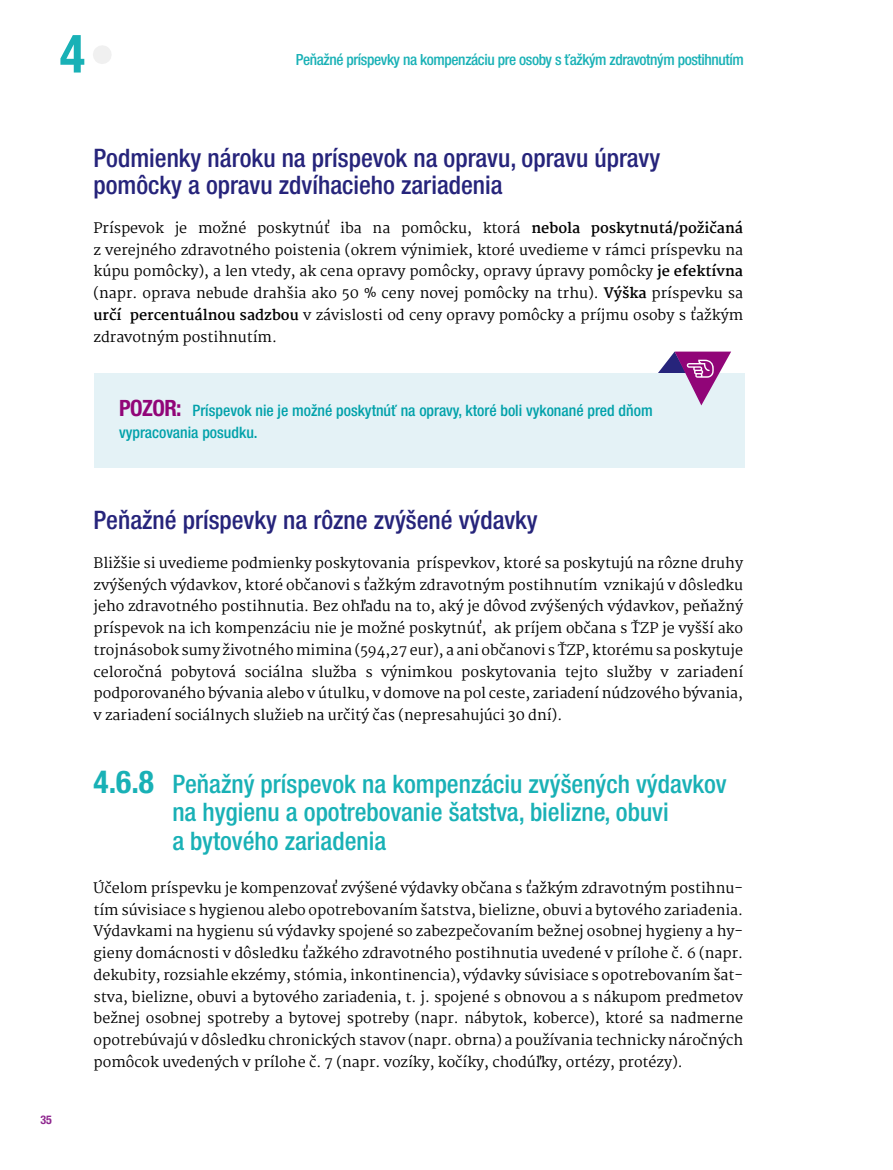
<style>
.page{position:relative;width:893px;height:1170px;background:#fff}
.page>*{position:absolute;margin:0;border:0;box-sizing:border-box;transform-origin:0 0}
.t1{font:700 condensed 52.8px "Helvetica Neue LT Pro";color:#19b1b6}
.t2{font:500 condensed 25.5px/27px "Helvetica Neue LT Pro";color:#26247b}
.t3{font:500 condensed 25.5px/28.5px "Helvetica Neue LT Pro";color:#19b1b6}
.t4{font:500 condensed 15.75px/22.5px "Helvetica Neue LT Pro";color:#00a1aa}
.t5{font:500 condensed 15.45px "Helvetica Neue LT Pro";letter-spacing:-.025em;color:#19b1b6}
.t6{font:14.25px/21.8px "Martel";color:#000;text-align:justify}
.t7{font:700 condensed 12px "Helvetica Neue LT Pro";color:#8f278f}
.s1{font-weight:700}
.s2{font-weight:700;font-size:22.5px;color:#910578}
.s3{font-weight:700;font-size:31.5px}
</style>
<div class="page">
<div style="left:94px;top:373px;width:650px;height:94px;background:#e4f2f6"></div>
<svg style="left:658px;top:351px;width:73px;height:54px"></svg>
<svg style="left:93px;top:45px;width:18px;height:19px"></svg>
<h1 class="t1" style="left:60px;top:22px;width:27px">4</h1>
<p class="t5" style="left:296px;top:50px;width:450px">Peňažné príspevky na kompenzáciu pre osoby s ťažkým zdravotným postihnutím</p>
<p class="t7" style="left:40px;top:1111px;width:13px">35</p>
<h2 class="t2" style="left:94px;top:144px;width:568px">Podmienky nároku na príspevok na opravu, opravu úpravy pomôcky a opravu zdvíhacieho zariadenia</h2>
<p class="t6" style="left:94px;top:217px;width:651px">Príspevok je možné poskytnúť iba na pomôcku, ktorá <span class="s1">nebola poskytnutá/požičaná </span>z verejného zdravotného poistenia (okrem výnimiek, ktoré uvedieme v rámci príspevku na kúpu pomôcky), a len vtedy, ak cena opravy pomôcky, opravy úpravy pomôcky <span class="s1">je efektívna </span>(napr. oprava nebude drahšia ako 50 % ceny novej pomôcky na trhu). <span class="s1">Výška</span> príspevku sa <span class="s1">určí percentuálnou sadzbou</span> v závislosti od ceny opravy pomôcky a príjmu osoby s ťažkým zdravotným postihnutím.</p>
<p class="t4" style="left:119px;top:399px;width:535px"><span class="s2">POZOR:</span> Príspevok nie je možné poskytnúť na opravy, ktoré boli vykonané pred dňom vypracovania posudku.</p>
<h2 class="t2" style="left:94px;top:506px;width:446px">Peňažné príspevky na rôzne zvýšené výdavky</h2>
<p class="t6" style="left:94px;top:552px;width:651px">Bližšie si uvedieme podmienky poskytovania príspevkov, ktoré sa poskytujú na rôzne druhy zvýšených výdavkov, ktoré občanovi s ťažkým zdravotným postihnutím vznikajú v dôsledku jeho zdravotného postihnutia. Bez ohľadu na to, aký je dôvod zvýšených výdavkov, peňažný príspevok na ich kompenzáciu nie je možné poskytnúť, ak príjem občana s ŤZP je vyšší ako trojnásobok sumy životného mimina (594,27 eur), a ani občanovi s ŤZP, ktorému sa poskytuje celoročná pobytová sociálna služba s výnimkou poskytovania tejto služby v zariadení podporovaného bývania alebo v útulku, v domove na pol ceste, zariadení núdzového bývania, v zariadení sociálnych služieb na určitý čas (nepresahujúci 30 dní).</p>
<h2 class="t3" style="left:172px;top:769px;width:556px;text-indent:-79px"><span class="s3">4.6.8</span> Peňažný príspevok na kompenzáciu zvýšených výdavkov na hygienu a opotrebovanie šatstva, bielizne, obuvi<br>a bytového zariadenia</h2>
<p class="t6" style="left:94px;top:877px;width:651px">Účelom príspevku je kompenzovať zvýšené výdavky občana s ťažkým zdravotným postihnu&shy;tím súvisiace s hygienou alebo opotrebovaním šatstva, bielizne, obuvi a bytového zariadenia.<br>Výdavkami na hygienu sú výdavky spojené so zabezpečovaním bežnej osobnej hygieny a hy&shy;gieny domácnosti v dôsledku ťažkého zdravotného postihnutia uvedené v prílohe č. 6 (napr. dekubity, rozsiahle ekzémy, stómia, inkontinencia), výdavky súvisiace s opotrebovaním šat&shy;stva, bielizne, obuvi a bytového zariadenia, t. j. spojené s obnovou a s nákupom predmetov bežnej osobnej spotreby a bytovej spotreby (napr. nábytok, koberce), ktoré sa nadmerne opotrebúvajú v dôsledku chronických stavov (napr. obrna) a používania technicky náročných pomôcok uvedených v prílohe č. 7 (napr. vozíky, kočíky, chodúľky, ortézy, protézy).</p>
</div>
